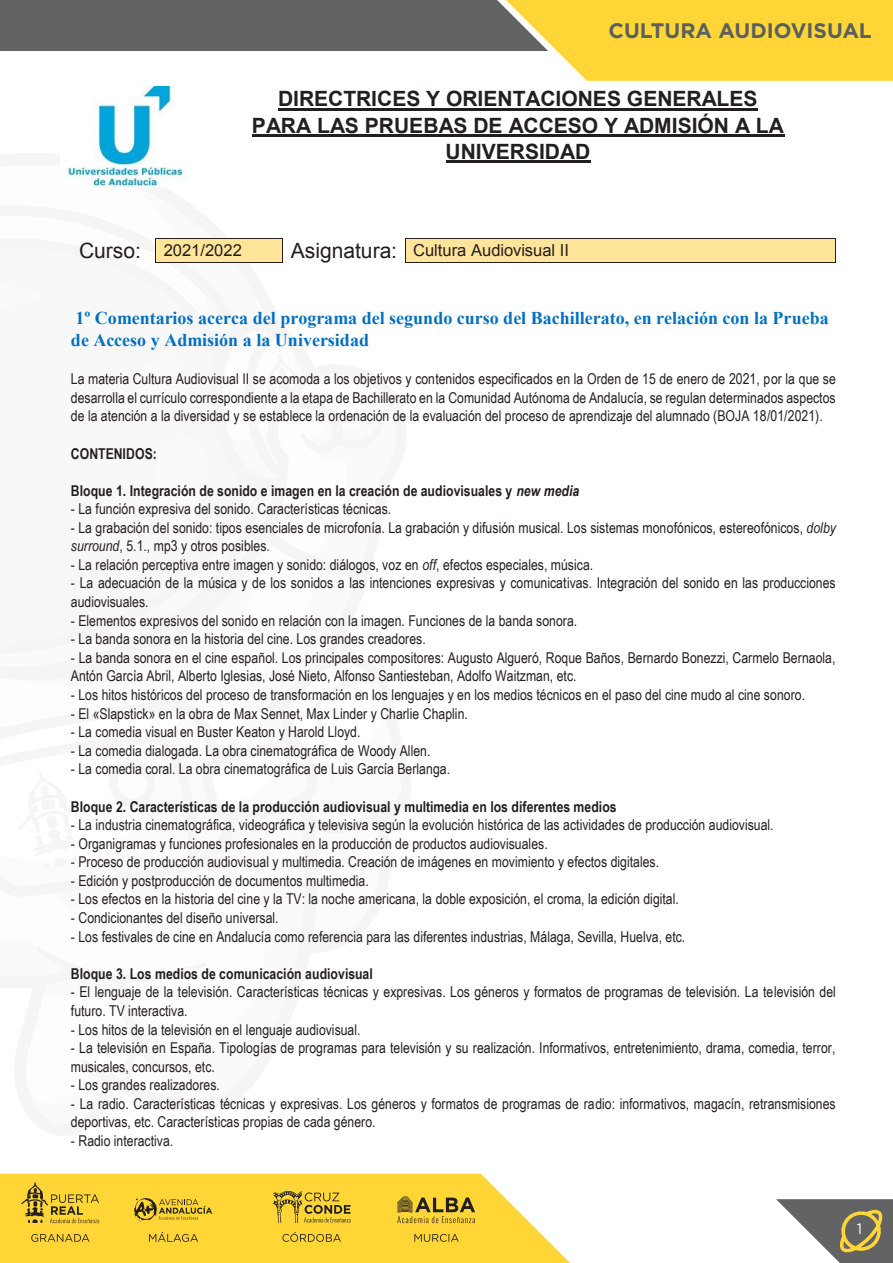
<style>
.page{position:relative;width:893px;height:1263px;background:#fff}
.page>*{position:absolute;margin:0;border:0;box-sizing:border-box;transform-origin:0 0}
.t1{font:700 21px/26.1px "Arial";color:#231f20;text-align:center}
.t2{font:700 21px "Gotham";color:#5b5f60}
.t3{font:700 18px/22.4px "Times New Roman";color:#0070c0}
.t4{font:16.5px "Arial";color:#231f20}
.t5{font:15px/18.6px "Arial Narrow";color:#231f20}
.t6{font:700 15px "Arial Narrow";color:#231f20}
.t7{font:15px "Gotham";color:#fff}
.s1{font-size:21px}
.s2{font-style:italic}
</style>
<div class="page">
<svg style="left:0;top:1174px;width:570px;height:89px;background:#fed94a"></svg>
<svg style="left:0;top:0;width:893px;height:81px"></svg>
<svg style="left:31px;top:1234px;width:58px;height:8px"></svg>
<svg style="left:282px;top:1232px;width:59px;height:10px"></svg>
<svg style="left:149px;top:1232px;width:49px;height:10px"></svg>
<svg style="left:414px;top:1234px;width:45px;height:8px"></svg>
<svg style="left:21px;top:1182px;width:78px;height:41px;background:#d4b231"></svg>
<svg style="left:397px;top:1196px;width:78px;height:27px;background:#bb9e2f"></svg>
<svg style="left:134px;top:1198px;width:78px;height:26px;background:#cdac30"></svg>
<svg style="left:273px;top:1191px;width:77px;height:32px;background:#caaa30"></svg>
<svg style="left:776px;top:1199px;width:117px;height:64px"></svg>
<hr style="left:278px;top:109px;width:480px;height:2px;background:#231f20">
<hr style="left:252px;top:135px;width:532px;height:2px;background:#231f20">
<hr style="left:446px;top:161px;width:144px;height:2px;background:#231f20">
<div style="left:156px;top:238px;width:126px;height:25px;background:#ffe599"></div>
<div style="left:405px;top:238px;width:430px;height:25px;background:#ffe599"></div>
<hr style="left:156px;top:238px;width:126px;height:1px;background:#231f20">
<hr style="left:405px;top:238px;width:430px;height:1px;background:#231f20">
<svg style="left:155px;top:238px;width:1px;height:25px"></svg>
<hr style="left:156px;top:263px;width:126px;height:1px;background:#231f20">
<svg style="left:282px;top:238px;width:1px;height:25px"></svg>
<svg style="left:405px;top:239px;width:1px;height:24px"></svg>
<hr style="left:405px;top:263px;width:430px;height:1px;background:#231f20">
<svg style="left:835px;top:238px;width:1px;height:25px"></svg>
<img style="left:66px;top:87px;width:121px;height:101px">
<h1 class="t2" style="left:609px;top:17px;width:265px">CULTURA AUDIOVISUAL</h1>
<p class="t1" style="left:252px;top:86px;width:534px">DIRECTRICES Y ORIENTACIONES GENERALES<br>PARA LAS PRUEBAS DE ACCESO Y ADMISIÓN A LA<br>UNIVERSIDAD</p>
<p class="t4" style="left:79px;top:239px;width:164px"><span class="s1">Curso:</span> 2021/2022</p>
<p class="t4" style="left:291px;top:239px;width:280px"><span class="s1">Asignatura:</span> Cultura Audiovisual II</p>
<p class="t3" style="left:71px;top:306px;width:759px">1º Comentarios acerca del programa del segundo curso del Bachillerato, en relación con la Prueba de Acceso y Admisión a la Universidad</p>
<p class="t5" style="left:71px;top:369px;width:766px;text-align:justify">La materia Cultura Audiovisual II se acomoda a los objetivos y contenidos especificados en la Orden de 15 de enero de 2021, por la que se desarrolla el currículo correspondiente a la etapa de Bachillerato en la Comunidad Autónoma de Andalucía, se regulan determinados aspectos de la atención a la diversidad y se establece la ordenación de la evaluación del proceso de aprendizaje del alumnado (BOJA 18/01/2021).</p>
<p class="t6" style="left:71px;top:442px;width:87px">CONTENIDOS:</p>
<p class="t6" style="left:71px;top:479px;width:510px">Bloque 1. Integración de sonido e imagen en la creación de audiovisuales y <span class="s2">new media</span></p>
<p class="t5" style="left:71px;top:499px;width:322px">- La función expresiva del sonido. Características técnicas.</p>
<p class="t5" style="left:71px;top:518px;width:766px">- La grabación del sonido: tipos esenciales de microfonía. La grabación y difusión musical. Los sistemas monofónicos, estereofónicos, <span class="s2">dolby surround</span>, 5.1., mp3 y otros posibles.</p>
<p class="t5" style="left:71px;top:555px;width:524px">- La relación perceptiva entre imagen y sonido: diálogos, voz en <span class="s2">off</span>, efectos especiales, música.</p>
<p class="t5" style="left:71px;top:573px;width:766px">- La adecuación de la música y de los sonidos a las intenciones expresivas y comunicativas. Integración del sonido en las producciones audiovisuales.</p>
<p class="t5" style="left:71px;top:611px;width:508px">- Elementos expresivos del sonido en relación con la imagen. Funciones de la banda sonora.</p>
<p class="t5" style="left:71px;top:629px;width:356px">- La banda sonora en la historia del cine. Los grandes creadores.</p>
<p class="t5" style="left:71px;top:648px;width:766px">- La banda sonora en el cine español. Los principales compositores: Augusto Algueró, Roque Baños, Bernardo Bonezzi, Carmelo Bernaola,<br>Antón García Abril, Alberto Iglesias, José Nieto, Alfonso Santiesteban, Adolfo Waitzman, etc.</p>
<p class="t5" style="left:71px;top:685px;width:736px">- Los hitos históricos del proceso de transformación en los lenguajes y en los medios técnicos en el paso del cine mudo al cine sonoro.</p>
<p class="t5" style="left:71px;top:703px;width:398px">- El «Slapstick» en la obra de Max Sennet, Max Linder y Charlie Chaplin.</p>
<p class="t5" style="left:71px;top:722px;width:291px">- La comedia visual en Buster Keaton y Harold Lloyd.</p>
<p class="t5" style="left:71px;top:741px;width:361px">- La comedia dialogada. La obra cinematográfica de Woody Allen.</p>
<p class="t5" style="left:71px;top:759px;width:381px">- La comedia coral. La obra cinematográfica de Luis García Berlanga.</p>
<p class="t6" style="left:71px;top:795px;width:547px">Bloque 2. Características de la producción audiovisual y multimedia en los diferentes medios</p>
<p class="t5" style="left:71px;top:815px;width:704px">- La industria cinematográfica, videográfica y televisiva según la evolución histórica de las actividades de producción audiovisual.</p>
<p class="t5" style="left:71px;top:833px;width:478px">- Organigramas y funciones profesionales en la producción de productos audiovisuales.</p>
<p class="t5" style="left:71px;top:852px;width:590px">- Proceso de producción audiovisual y multimedia. Creación de imágenes en movimiento y efectos digitales.</p>
<p class="t5" style="left:71px;top:870px;width:299px">- Edición y postproducción de documentos multimedia.</p>
<p class="t5" style="left:71px;top:889px;width:609px">- Los efectos en la historia del cine y la TV: la noche americana, la doble exposición, el croma, la edición digital.</p>
<p class="t5" style="left:71px;top:908px;width:209px">- Condicionantes del diseño universal.</p>
<p class="t5" style="left:71px;top:926px;width:616px">- Los festivales de cine en Andalucía como referencia para las diferentes industrias, Málaga, Sevilla, Huelva, etc.</p>
<p class="t6" style="left:71px;top:962px;width:303px">Bloque 3. Los medios de comunicación audiovisual</p>
<p class="t5" style="left:71px;top:982px;width:766px">- El lenguaje de la televisión. Características técnicas y expresivas. Los géneros y formatos de programas de televisión. La televisión del futuro. TV interactiva.</p>
<p class="t5" style="left:71px;top:1019px;width:291px">- Los hitos de la televisión en el lenguaje audiovisual.</p>
<p class="t5" style="left:71px;top:1038px;width:766px">- La televisión en España. Tipologías de programas para televisión y su realización. Informativos, entretenimiento, drama, comedia, terror, musicales, concursos, etc.</p>
<p class="t5" style="left:71px;top:1075px;width:150px">- Los grandes realizadores.</p>
<p class="t5" style="left:71px;top:1094px;width:766px">- La radio. Características técnicas y expresivas. Los géneros y formatos de programas de radio: informativos, magacín, retransmisiones deportivas, etc. Características propias de cada género.</p>
<p class="t5" style="left:71px;top:1131px;width:104px">- Radio interactiva.</p>
<p class="t7" style="left:857px;top:1218px;width:7px">1</p>
</div>
